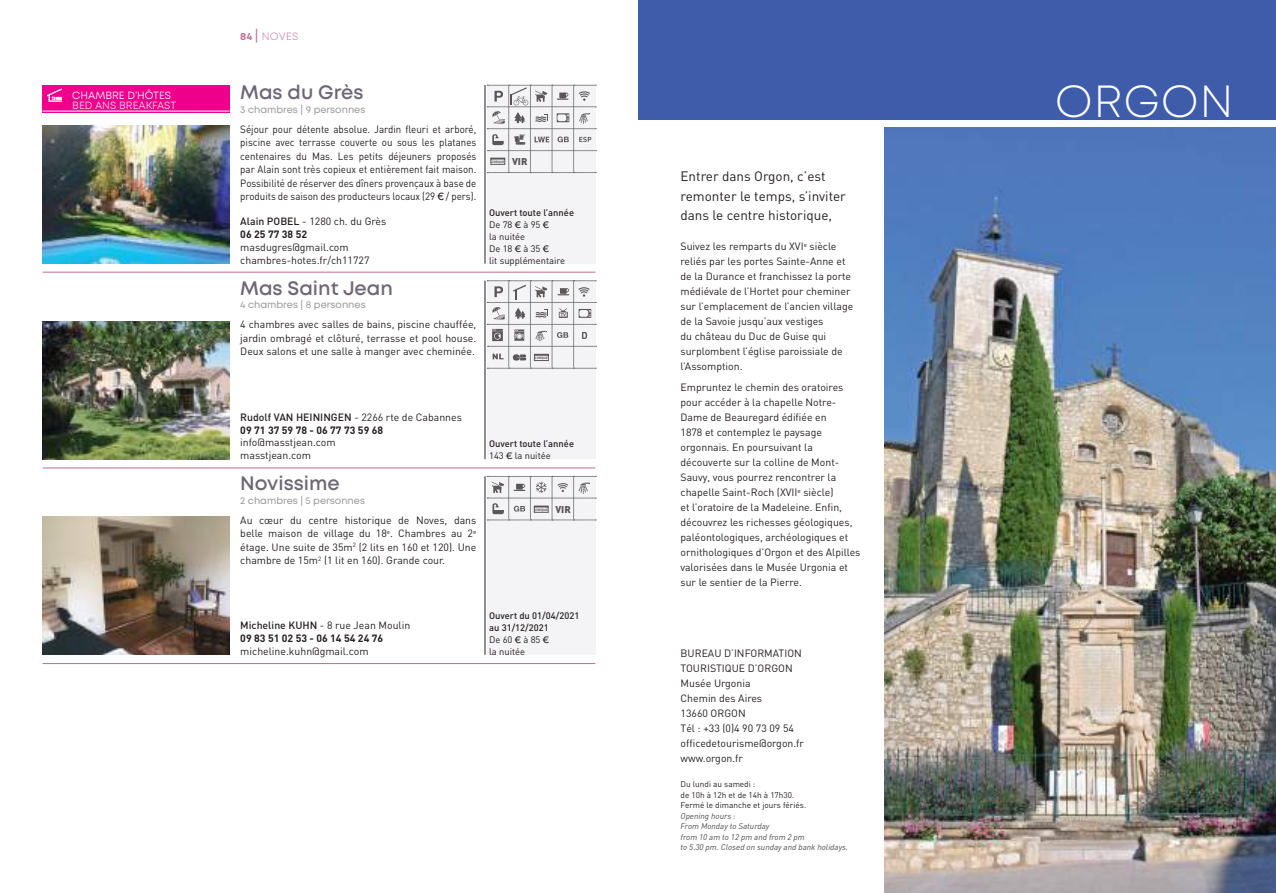
<style>
.page{position:relative;width:1276px;height:893px;background:#fff}
.page>*{position:absolute;margin:0;border:0;box-sizing:border-box;transform-origin:0 0}
.t1{font:300 45px "Mont";letter-spacing:.03em;color:#fff}
.t2{font:600 19.5px "Mont";color:#6e6876}
.t3{font:13.5px/19.5px "DIN";color:#241f1f}
.t4{font:10.5px/15px "DIN";color:#241f1f}
.t5{font:10.5px/13.5px "DIN";color:#241f1f;text-align:justify;scale:.93 1}
.t6{font:700 10.5px/12.8px "DIN";color:#241f1f}
.t7{font:10.5px "Mont";color:#ffd8e6}
.t8{font:10.5px "Mont";color:#fff}
.t9{font:300 10.5px "Mont";letter-spacing:.03em;color:#c36b93}
.t10{font:9.75px "Mont";color:#969698}
.t11{font:900 9.75px "DIN";color:#5a5758}
.t12{font:500 9.3px/12px "DIN";color:#241f1f}
.t13{font:9.3px/12px "DIN";color:#241f1f}
.t14{font:italic 8.25px/10.5px "DIN";color:#4e4b4c}
.t15{font:8.25px/10.5px "DIN";color:#241f1f}
.t16{font:700 3.45px "Myriad Pro";color:#5a5758}
.s1{font-weight:700}
.s2{font-weight:400;font-size:13.5px}
.s3{font-family:"LT Euro Money"}
.s4{font-weight:500}
.s5{font-weight:400}
.s6{font-family:"LT Euro Money";font-weight:400}
</style>
<div class="page">
<hr style="left:43px;top:272px;width:552px;height:1px;background:#c36b93">
<hr style="left:43px;top:468px;width:552px;height:1px;background:#c36b93">
<hr style="left:43px;top:663px;width:552px;height:1px;background:#c36b93">
<div style="left:487px;top:85px;width:108px;height:179px;background:#f4f3f5"></div>
<div style="left:487px;top:281px;width:108px;height:178px;background:#f4f3f5"></div>
<div style="left:487px;top:476px;width:108px;height:179px;background:#f4f3f5"></div>
<img style="left:43px;top:125px;width:187px;height:139px">
<img style="left:43px;top:321px;width:187px;height:138px">
<img style="left:43px;top:517px;width:187px;height:138px">
<hr style="left:485px;top:85px;width:1px;height:179px;background:#241f1f">
<hr style="left:485px;top:281px;width:1px;height:178px;background:#241f1f">
<hr style="left:485px;top:476px;width:1px;height:179px;background:#241f1f">
<img style="left:884px;top:128px;width:392px;height:765px">
<div style="left:638px;top:0;width:638px;height:119px;background:#3f5cab"></div>
<div style="left:43px;top:85px;width:187px;height:28px;background:#ee008c"></div>
<hr style="left:43px;top:111px;width:187px;height:1px;background:#fff">
<svg style="left:47px;top:88px;width:15px;height:14px"></svg>
<svg style="left:487px;top:85px;width:109px;height:88px"></svg>
<svg style="left:487px;top:281px;width:109px;height:88px"></svg>
<svg style="left:487px;top:476px;width:109px;height:45px"></svg>
<p class="t8" style="left:72px;top:89px;width:100px">CHAMBRE D’HÔTES</p>
<p class="t7" style="left:72px;top:99px;width:105px">BED ANS BREAKFAST</p>
<p class="t9" style="left:240px;top:29px;width:59px"><span class="s1">84</span> <span class="s2">|</span> NOVES</p>
<h2 class="t2" style="left:240px;top:80px;width:125px">Mas du Grès</h2>
<p class="t10" style="left:240px;top:103px;width:127px">3 chambres | 9 personnes</p>
<p class="t5" style="left:240px;top:122px;width:255px">Séjour pour détente absolue. Jardin fleuri et arboré, piscine avec terrasse couverte ou sous les platanes centenaires du Mas. Les petits déjeuners proposés par Alain sont très copieux et entièrement fait maison.<br>Possibilité de réserver des dîners provençaux à base de produits de saison des producteurs locaux (29 <span class="s3">d</span> / pers).</p>
<p class="t4" style="left:240px;top:215px;width:147px;line-height:12.8px"><span class="s4">Alain POBEL</span> - 1280 ch. du Grès<br><span class="s1">06 25 77 38 52</span></p>
<p class="t4" style="left:240px;top:240px;width:131px;line-height:12.8px">masdugres@gmail.com chambres-hotes.fr/ch11727</p>
<h2 class="t2" style="left:240px;top:275px;width:154px">Mas Saint Jean</h2>
<p class="t10" style="left:240px;top:299px;width:127px">4 chambres | 8 personnes</p>
<p class="t4" style="left:240px;top:317px;width:237px;line-height:13.5px;text-align:justify">4 chambres avec salles de bains, piscine chauffée, jardin ombragé et clôturé, terrasse et pool house.<br>Deux salons et une salle à manger avec cheminée.</p>
<p class="t16" style="left:491px;top:160px;width:14px">CHEQUE</p>
<p class="t11" style="left:512px;top:155px;width:17px">VIR</p>
<p class="t13" style="left:489px;top:206px;width:86px"><span class="s4">Ouvert toute l’année<br></span>De 78 <span class="s3">d</span> à 95 <span class="s3">d<br></span>la nuitée<br>De 18 <span class="s3">d</span> à 35 <span class="s3">d<br></span>lit supplémentaire</p>
<p class="t16" style="left:535px;top:356px;width:14px">CHEQUE</p>
<p class="t6" style="left:240px;top:410px;width:223px"><span class="s4">Rudolf VAN HEININGEN</span> <span class="s5">- 2266 rte de Cabannes<br></span>09 71 37 59 78 - 06 77 73 59 68</p>
<p class="t4" style="left:240px;top:436px;width:97px;line-height:12.8px">info@masstjean.com masstjean.com</p>
<h2 class="t2" style="left:240px;top:471px;width:101px">Novissime</h2>
<p class="t10" style="left:240px;top:494px;width:126px">2 chambres | 5 personnes</p>
<p class="t4" style="left:240px;top:513px;width:237px;line-height:13.5px;text-align:justify">Au cœur du centre historique de Noves, dans belle maison de village du 18<sup>e</sup>. Chambres au 2<sup>e </sup>étage. Une suite de 35m<sup>2</sup> (2 lits en 160 et 120). Une chambre de 15m<sup>2</sup> (1 lit en 160). Grande cour.</p>
<p class="t12" style="left:489px;top:437px;width:86px">Ouvert toute l’année<br><span class="s5">143</span> <span class="s6">d</span> <span class="s5">la nuitée</span></p>
<p class="t16" style="left:535px;top:507px;width:14px">CHEQUE</p>
<p class="t11" style="left:555px;top:503px;width:17px">VIR</p>
<p class="t6" style="left:240px;top:619px;width:171px"><span class="s4">Micheline KUHN</span> <span class="s5">- 8 rue Jean Moulin<br></span>09 83 51 02 53 - 06 14 54 24 76</p>
<p class="t4" style="left:240px;top:643px;width:130px">micheline.kuhn@gmail.com</p>
<p class="t12" style="left:489px;top:609px;width:92px">Ouvert du 01/04/2021 au 31/12/2021<br><span class="s5">De 60</span> <span class="s6">d</span> <span class="s5">à 85</span> <span class="s6">d<br></span><span class="s5">la nuitée</span></p>
<p class="t3" style="left:680px;top:166px;width:167px">Entrer dans Orgon, c’est remonter le temps, s’inviter dans le centre historique,</p>
<p class="t4" style="left:680px;top:239px;width:174px">Suivez les remparts du XVI<sup>e</sup> siècle reliés par les portes Sainte-Anne et de la Durance et franchissez la porte médiévale de l’Hortet pour cheminer sur l’emplacement de l’ancien village de la Savoie jusqu’aux vestiges<br>du château du Duc de Guise qui surplombent l’église paroissiale de l’Assomption.</p>
<p class="t4" style="left:680px;top:380px;width:181px">Empruntez le chemin des oratoires pour accéder à la chapelle Notre-Dame de Beauregard édifiée en<br>1878 et contemplez le paysage orgonnais. En poursuivant la découverte sur la colline de Mont-Sauvy, vous pourrez rencontrer la chapelle Saint-Roch (XVII<sup>e</sup> siècle)<br>et l’oratoire de la Madeleine. Enfin, découvrez les richesses géologiques, paléontologiques, archéologiques et ornithologiques d’Orgon et des Alpilles valorisées dans le Musée Urgonia et sur le sentier de la Pierre.</p>
<p class="t4" style="left:680px;top:645px;width:125px">BUREAU D’INFORMATION<br>TOURISTIQUE D’ORGON<br>Musée Urgonia<br>Chemin des Aires<br>13660 ORGON<br>Tél : +33 (0)4 90 73 09 54 officedetourisme@orgon.fr www.orgon.fr</p>
<p class="t15" style="left:680px;top:779px;width:127px">Du lundi au samedi :<br>de 10h à 12h et de 14h à 17h30.<br>Fermé le dimanche et jours fériés.</p>
<p class="t14" style="left:680px;top:811px;width:169px">Opening hours :<br>From Monday to Saturday<br>from 10 am to 12 pm and from 2 pm<br>to 5.30 pm. Closed on sunday and bank holidays.</p>
<h1 class="t1" style="left:1055px;top:73px;width:180px">ORGON</h1>
</div>
